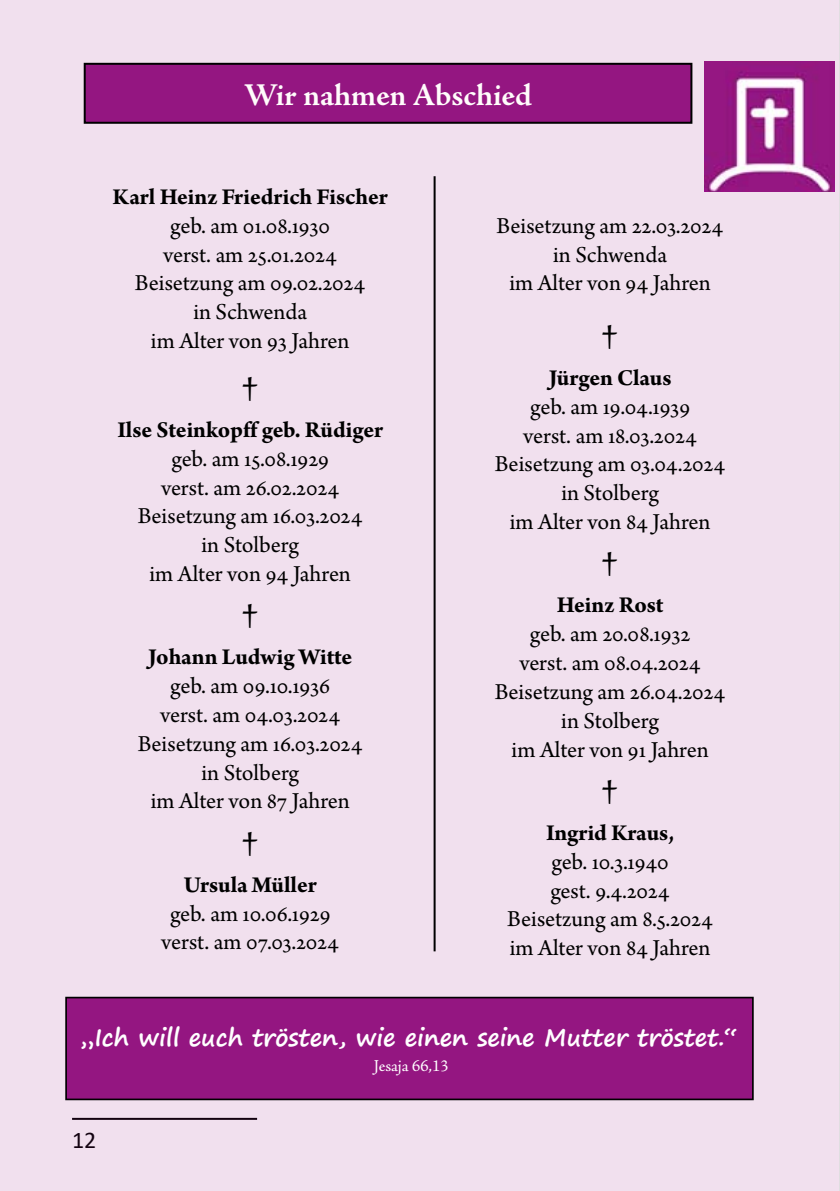
<style>
.page{position:relative;width:840px;height:1191px;background:#fff}
.page>*{position:absolute;margin:0;border:0;box-sizing:border-box;transform-origin:0 0}
.t1{font:700 36px "Arno Pro";color:#000}
.t2{font:700 32px "Adobe Jenson Pro";letter-spacing:-.005em;color:#fffcfb}
.t3{font:24px/28.8px "Arno Pro";letter-spacing:-.005em;color:#000;text-align:center}
.t4{font:700 24px "Arno Pro";color:#000}
.t5{font:700 24px "Segoe Print";letter-spacing:-.005em;color:#fff}
.t6{font:24px "Calibri";color:#000}
.t7{font:16.8px "Adobe Jenson Pro";color:#fff}
</style>
<div class="page">
<div style="left:0;top:0;width:839px;height:1191px;background:#f1e0ee"></div>
<img style="left:703px;top:61px;width:131px;height:131px">
<div style="left:85px;top:64px;width:606px;height:59px;background:#941681"></div>
<div style="left:84px;top:63px;width:608px;height:61px;border:2px solid #000"></div>
<hr style="left:433px;top:176px;width:2px;height:775px;background:#000">
<div style="left:66px;top:997px;width:686px;height:102px;background:#941681"></div>
<div style="left:65px;top:996px;width:688px;height:104px;border:2px solid #000"></div>
<h2 class="t2" style="left:244px;top:77px;width:289px">Wir nahmen Abschied</h2>
<p class="t4" style="left:113px;top:183px;width:276px">Karl Heinz Friedrich Fischer</p>
<p class="t3" style="left:135px;top:212px;width:232px">geb. am 01.08.1930<br>verst. am 25.01.2024<br>Beisetzung am 09.02.2024 in Schwenda<br>im Alter von 93 Jahren</p>
<h1 class="t1" style="left:241px;top:365px;width:19px">†</h1>
<p class="t4" style="left:117px;top:416px;width:267px">Ilse Steinkopff geb. Rüdiger</p>
<p class="t3" style="left:138px;top:445px;width:226px">geb. am 15.08.1929<br>verst. am 26.02.2024<br>Beisetzung am 16.03.2024 in Stolberg<br>im Alter von 94 Jahren</p>
<h1 class="t1" style="left:241px;top:592px;width:19px">†</h1>
<p class="t4" style="left:148px;top:643px;width:206px">Johann Ludwig Witte</p>
<p class="t3" style="left:138px;top:673px;width:226px">geb. am 09.10.1936<br>verst. am 04.03.2024<br>Beisetzung am 16.03.2024 in Stolberg<br>im Alter von 87 Jahren</p>
<h1 class="t1" style="left:241px;top:820px;width:19px">†</h1>
<p class="t4" style="left:184px;top:870px;width:134px">Ursula Müller</p>
<p class="t3" style="left:161px;top:900px;width:179px">geb. am 10.06.1929 verst. am 07.03.2024</p>
<p class="t3" style="left:496px;top:212px;width:228px">Beisetzung am 22.03.2024 in Schwenda<br>im Alter von 94 Jahren</p>
<h1 class="t1" style="left:601px;top:313px;width:19px">†</h1>
<p class="t4" style="left:548px;top:364px;width:124px">Jürgen Claus</p>
<p class="t3" style="left:494px;top:393px;width:232px">geb. am 19.04.1939<br>verst. am 18.03.2024<br>Beisetzung am 03.04.2024 in Stolberg<br>im Alter von 84 Jahren</p>
<h1 class="t1" style="left:601px;top:540px;width:19px">†</h1>
<p class="t4" style="left:556px;top:591px;width:108px">Heinz Rost</p>
<p class="t3" style="left:494px;top:621px;width:232px">geb. am 20.08.1932<br>verst. am 08.04.2024<br>Beisetzung am 26.04.2024 in Stolberg<br>im Alter von 91 Jahren</p>
<h1 class="t1" style="left:601px;top:768px;width:19px">†</h1>
<p class="t4" style="left:545px;top:818px;width:130px">Ingrid Kraus,</p>
<p class="t3" style="left:507px;top:848px;width:207px">geb. 10.3.1940<br>gest. 9.4.2024<br>Beisetzung am 8.5.2024 im Alter von 84 Jahren</p>
<p class="t5" style="left:81px;top:1015px;width:658px">„Ich will euch trösten, wie einen seine Mutter tröstet.“</p>
<p class="t7" style="left:373px;top:1056px;width:76px">Jesaja 66,13</p>
<p class="t6" style="left:72px;top:1123px;width:26px">12</p>
</div>
